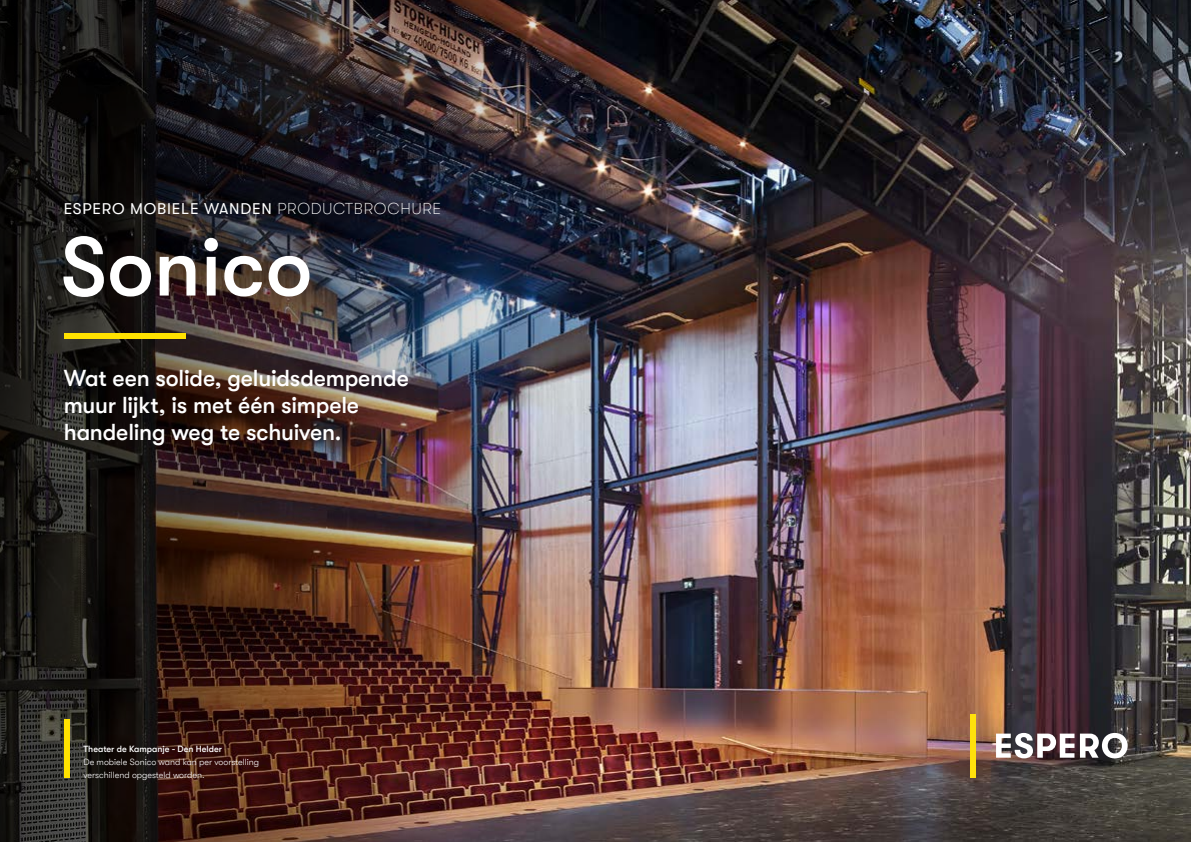
<style>
.page{position:relative;width:1191px;height:842px;background:#fff}
.page>*{position:absolute;margin:0;border:0;box-sizing:border-box;transform-origin:0 0}
.t1{font:500 83px "GT Walsheim Pro";color:#fff}
.t2{font:500 23px/27px "GT Walsheim Pro";letter-spacing:-.005em;color:#fff}
.t3{font:15.8px "GT Walsheim Pro";letter-spacing:.05em;color:#fff}
.t4{font:300 8.9px/12.9px "GT Walsheim Pro";color:#fff}
.t5{font:500 8.9px "GT Walsheim Pro";color:#fff}
.s1{font-weight:100}
</style>
<div class="page">
<img style="left:0;top:0;width:1191px;height:842px">
<div style="left:64px;top:333px;width:122px;height:6px;background:#ffe200"></div>
<div style="left:64px;top:719px;width:5px;height:58px;background:#ffe200"></div>
<div style="left:970px;top:714px;width:6px;height:64px;background:#ffe10c"></div>
<svg style="left:996px;top:733px;width:78px;height:25px"></svg>
<svg style="left:1080px;top:733px;width:47px;height:25px"></svg>
<p class="t3" style="left:64px;top:200px;width:379px">ESPERO MOBIELE WANDEN <span class="s1">PRODUCTBROCHURE</span></p>
<h1 class="t1" style="left:61px;top:220px;width:253px">Sonico</h1>
<p class="t2" style="left:64px;top:364px;width:346px">Wat een solide, geluidsdempende muur lijkt, is met één simpele handeling weg te schuiven.</p>
<p class="t5" style="left:84px;top:744px;width:140px">Theater de Kampanje - Den Helder</p>
<p class="t4" style="left:84px;top:755px;width:177px">De mobiele Sonico wand kan per voorstelling verschillend opgesteld worden.</p>
</div>
